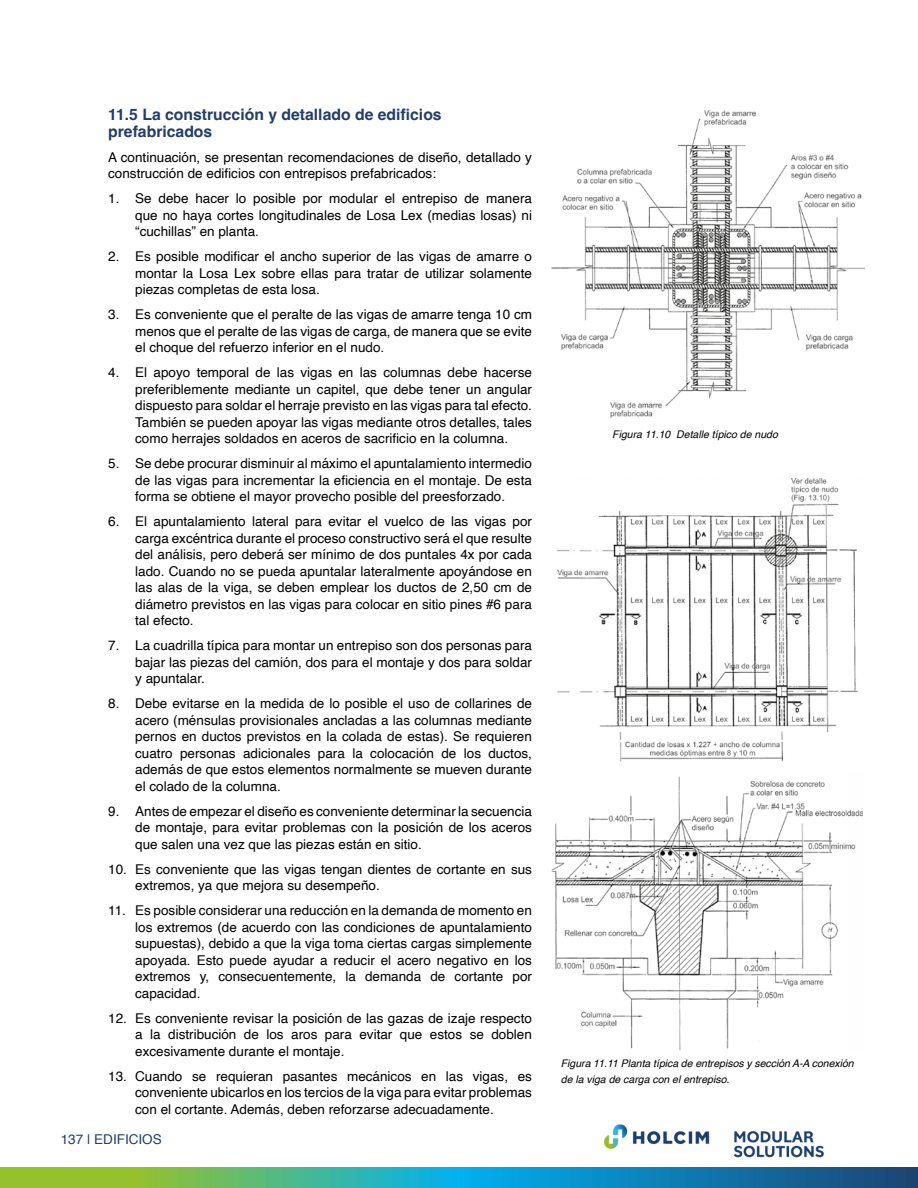
<style>
.page{position:relative;width:918px;height:1188px;background:#fff}
.page>*{position:absolute;margin:0;border:0;box-sizing:border-box;transform-origin:0 0}
.t1{font:700 15.75px/16.5px "Helvetica";color:#233e69}
.t2{font:13.5px/16.5px "Helvetica";color:#000;text-align:justify}
.t3{font:13.5px "Helvetica";color:#233e69}
.t4{font:italic 10.5px/16.5px "Helvetica";color:#000}
</style>
<div class="page">
<img style="left:604px;top:1124px;width:220px;height:34px">
<img style="left:0;top:1167px;width:918px;height:21px">
<img style="left:552px;top:110px;width:313px;height:308px">
<img style="left:556px;top:478px;width:302px;height:284px">
<img style="left:551px;top:776px;width:312px;height:274px">
<p class="t1" style="left:108px;top:108px;width:335px">11.5 La construcción y detallado de edificios prefabricados</p>
<p class="t2" style="left:108px;top:149px;width:425px">A continuación, se presentan recomendaciones de diseño, detallado y construcción de edificios con entrepisos prefabricados:</p>
<p class="t2" style="left:135px;top:191px;width:398px;text-indent:-27px">1. Se debe hacer lo posible por modular el entrepiso de manera que no haya cortes longitudinales de Losa Lex (medias losas) ni “cuchillas” en planta.</p>
<p class="t2" style="left:135px;top:249px;width:398px;text-indent:-27px">2. Es posible modificar el ancho superior de las vigas de amarre o montar la Losa Lex sobre ellas para tratar de utilizar solamente piezas completas de esta losa.</p>
<p class="t2" style="left:135px;top:307px;width:398px;text-indent:-27px">3. Es conveniente que el peralte de las vigas de amarre tenga 10 cm menos que el peralte de las vigas de carga, de manera que se evite el choque del refuerzo inferior en el nudo.</p>
<p class="t2" style="left:135px;top:365px;width:398px;text-indent:-27px">4. El apoyo temporal de las vigas en las columnas debe hacerse preferiblemente mediante un capitel, que debe tener un angular dispuesto para soldar el herraje previsto en las vigas para tal efecto.<br>También se pueden apoyar las vigas mediante otros detalles, tales como herrajes soldados en aceros de sacrificio en la columna.</p>
<p class="t2" style="left:135px;top:456px;width:398px;text-indent:-27px">5. Se debe procurar disminuir al máximo el apuntalamiento intermedio de las vigas para incrementar la eficiencia en el montaje. De esta forma se obtiene el mayor provecho posible del preesforzado.</p>
<p class="t2" style="left:135px;top:514px;width:398px;text-indent:-27px">6. El apuntalamiento lateral para evitar el vuelco de las vigas por carga excéntrica durante el proceso constructivo será el que resulte del análisis, pero deberá ser mínimo de dos puntales 4x por cada lado. Cuando no se pueda apuntalar lateralmente apoyándose en las alas de la viga, se deben emplear los ductos de 2,50 cm de diámetro previstos en las vigas para colocar en sitio pines #6 para tal efecto.</p>
<p class="t2" style="left:135px;top:638px;width:398px;text-indent:-27px">7. La cuadrilla típica para montar un entrepiso son dos personas para bajar las piezas del camión, dos para el montaje y dos para soldar y apuntalar.</p>
<p class="t2" style="left:135px;top:696px;width:398px;text-indent:-27px">8. Debe evitarse en la medida de lo posible el uso de collarines de acero (ménsulas provisionales ancladas a las columnas mediante pernos en ductos previstos en la colada de estas). Se requieren cuatro personas adicionales para la colocación de los ductos, además de que estos elementos normalmente se mueven durante el colado de la columna.</p>
<p class="t2" style="left:135px;top:803px;width:398px;text-indent:-27px">9. Antes de empezar el diseño es conveniente determinar la secuencia de montaje, para evitar problemas con la posición de los aceros que salen una vez que las piezas están en sitio.</p>
<p class="t2" style="left:135px;top:861px;width:398px;text-indent:-27px">10. Es conveniente que las vigas tengan dientes de cortante en sus extremos, ya que mejora su desempeño.</p>
<p class="t2" style="left:135px;top:903px;width:398px;text-indent:-27px">11. Es posible considerar una reducción en la demanda de momento en los extremos (de acuerdo con las condiciones de apuntalamiento supuestas), debido a que la viga toma ciertas cargas simplemente apoyada. Esto puede ayudar a reducir el acero negativo en los extremos y, consecuentemente, la demanda de cortante por capacidad.</p>
<p class="t2" style="left:135px;top:1010px;width:398px;text-indent:-27px">12. Es conveniente revisar la posición de las gazas de izaje respecto a la distribución de los aros para evitar que estos se doblen excesivamente durante el montaje.</p>
<p class="t2" style="left:135px;top:1068px;width:398px;text-indent:-27px">13. Cuando se requieran pasantes mecánicos en las vigas, es conveniente ubicarlos en los tercios de la viga para evitar problemas con el cortante. Además, deben reforzarse adecuadamente.</p>
<p class="t3" style="left:61px;top:1129px;width:103px">137 | EDIFICIOS</p>
<p class="t4" style="left:612px;top:426px;width:167px">Figura 11.10 Detalle típico de nudo</p>
<p class="t4" style="left:561px;top:1055px;width:294px">Figura 11.11 Planta típica de entrepisos y sección A-A conexión de la viga de carga con el entrepiso.</p>
</div>
